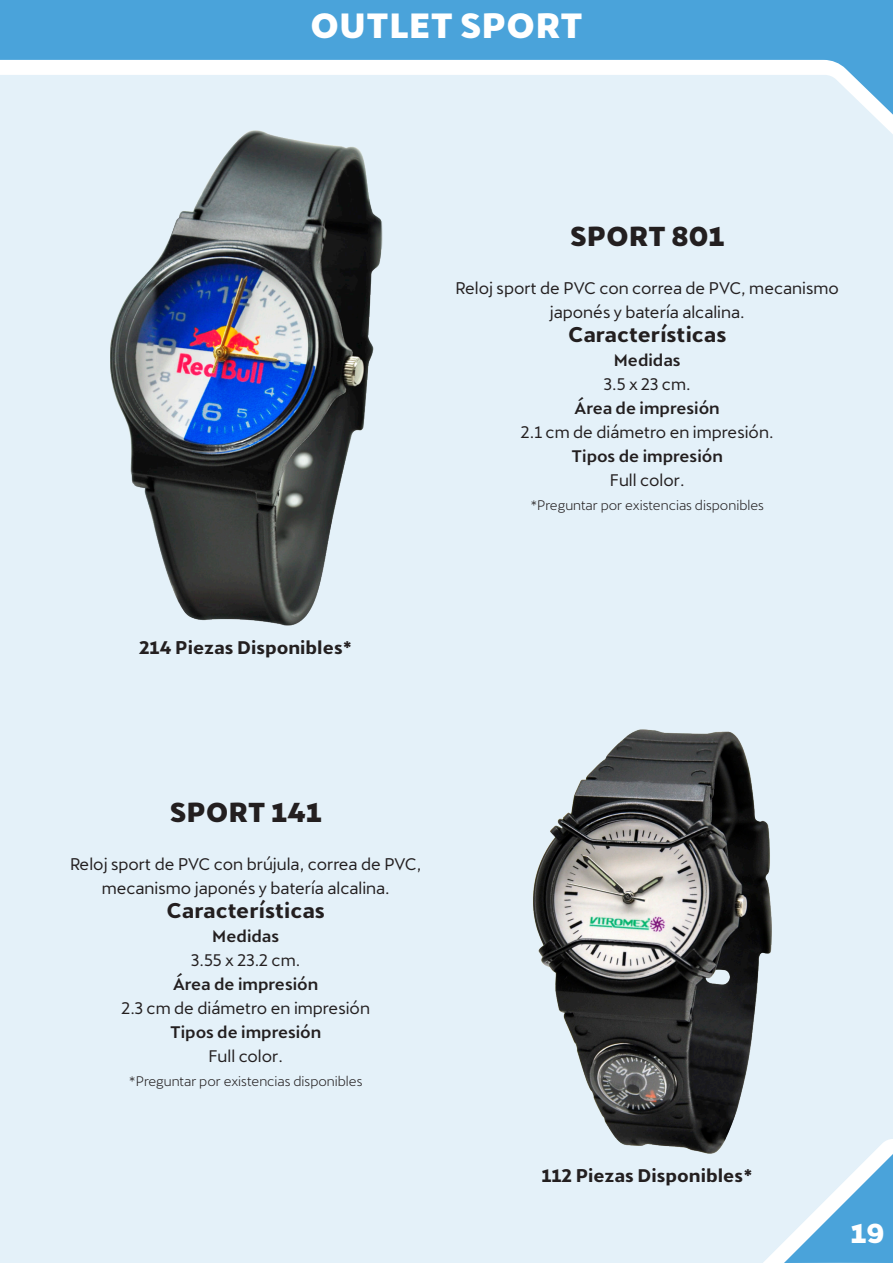
<style>
.page{position:relative;width:893px;height:1263px;background:#fff}
.page>*{position:absolute;margin:0;border:0;box-sizing:border-box;transform-origin:0 0}
.t1{font:800 34.5px "Cupra";color:#fff}
.Titulo{font:800 27px "Cupra";color:#231f20}
.t2{font:800 27px "Cupra";color:#fff}
.t3{font:700 21px "Cupra";color:#231f20}
.t4{font:700 18px "Cupra";color:#231f20}
.Texto{font:16.5px/24px "Cupra";color:#231f20;text-align:center}
.Texto_Negritas{font:500 16.5px "Cupra";color:#231f20}
.Titulo-2{font:16.5px/24px "Cupra";color:#231f20;text-align:center}
.Titulo-3{font:13.5px "Cupra";color:#231f20}
</style>
<div class="page">
<svg style="left:0;top:0;width:893px;height:75px;fill:#4aa3da"></svg>
<div style="left:0;top:75px;width:893px;height:1188px;background:#e4f1f9"></div>
<img style="left:101px;top:126px;width:289px;height:504px">
<img style="left:528px;top:726px;width:248px;height:432px">
<p class="t1" style="left:310px;top:6px;width:274px">OUTLET SPORT</p>
<p class="t4" style="left:139px;top:637px;width:215px">214 Piezas Disponibles*</p>
<p class="Titulo" style="left:570px;top:221px;width:156px">SPORT 801</p>
<p class="Texto" style="left:456px;top:273px;width:385px">Reloj sport de PVC con correa de PVC, mecanismo japonés y batería alcalina.</p>
<p class="Texto_Negritas" style="left:614px;top:351px;width:68px">Medidas</p>
<p class="Texto" style="left:604px;top:369px;width:88px">3.5 x 23 cm.</p>
<p class="Texto_Negritas" style="left:575px;top:399px;width:147px">Área de impresión</p>
<p class="Texto" style="left:521px;top:417px;width:254px">2.1 cm de diámetro en impresión.</p>
<p class="Texto_Negritas" style="left:571px;top:447px;width:153px">Tipos de impresión</p>
<p class="Texto" style="left:610px;top:465px;width:76px">Full color.</p>
<p class="t3" style="left:568px;top:322px;width:160px">Características</p>
<p class="Titulo-3" style="left:530px;top:493px;width:235px">*Preguntar por existencias disponibles</p>
<p class="Titulo" style="left:170px;top:797px;width:154px">SPORT 141</p>
<p class="Titulo-2" style="left:70px;top:849px;width:353px">Reloj sport de PVC con brújula, correa de PVC, mecanismo japonés y batería alcalina.</p>
<p class="Texto_Negritas" style="left:212px;top:927px;width:68px">Medidas</p>
<p class="Texto" style="left:191px;top:945px;width:110px">3.55 x 23.2 cm.</p>
<p class="Texto_Negritas" style="left:173px;top:975px;width:147px">Área de impresión</p>
<p class="Texto" style="left:121px;top:993px;width:250px">2.3 cm de diámetro en impresión</p>
<p class="Texto_Negritas" style="left:170px;top:1023px;width:153px">Tipos de impresión</p>
<p class="Texto" style="left:208px;top:1041px;width:76px">Full color.</p>
<p class="t3" style="left:167px;top:898px;width:160px">Características</p>
<p class="Titulo-3" style="left:129px;top:1069px;width:235px">*Preguntar por existencias disponibles</p>
<p class="t4" style="left:542px;top:1165px;width:213px">112 Piezas Disponibles*</p>
<h2 class="t2" style="left:850px;top:1218px;width:35px">19</h2>
</div>
